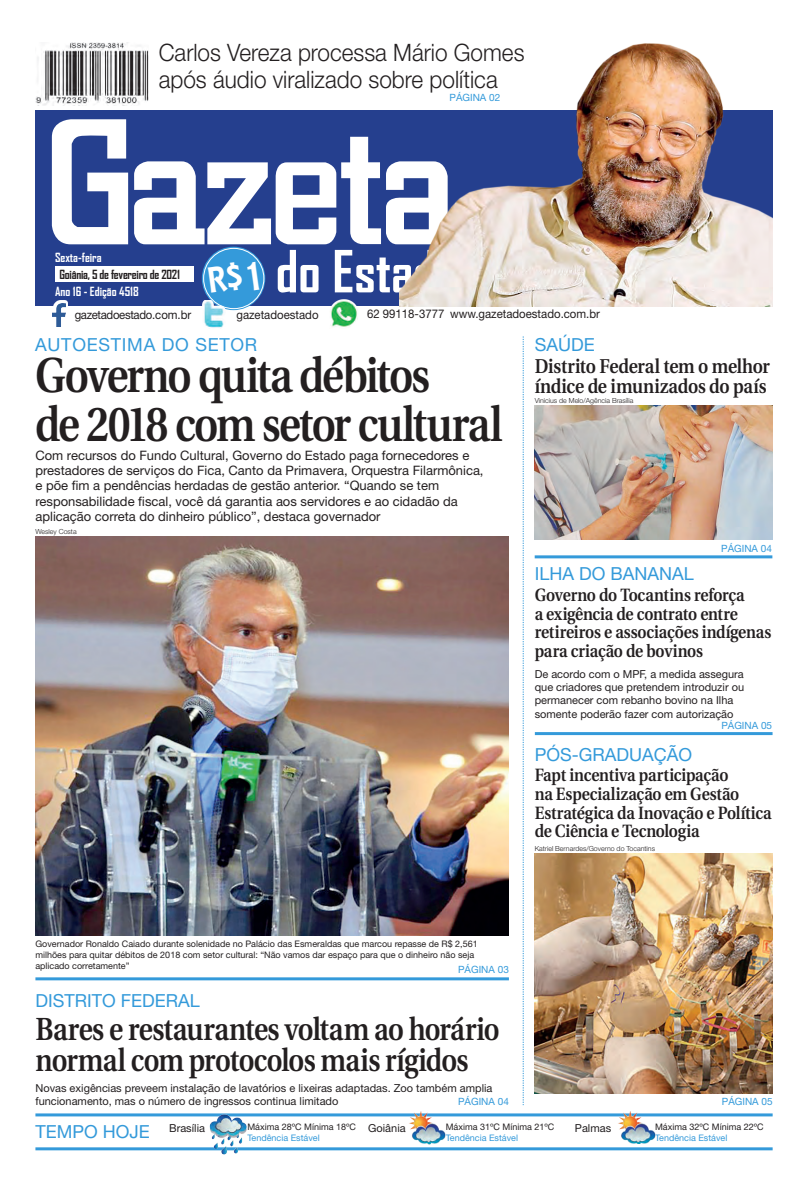
<style>
.page{position:relative;width:808px;height:1191px;background:#fff}
.page>*{position:absolute;margin:0;border:0;box-sizing:border-box;transform-origin:0 0}
.t1{font:700 55.6px "Agency FB";color:#fff}
.Manchete{font:600 48.9px "Utopia";letter-spacing:-.045em;color:#231f20;scale:.85 1}
.Manchete-2{font:600 31.9px/31px "Utopia";letter-spacing:-.025em;color:#231f20;scale:.85 1}
.t2{font:300 24px/27px "Helvetica Neue";color:#231f20;scale:.94 1}
.Manchete-3{font:600 20px/20.8px "Utopia";letter-spacing:-.02em;color:#231f20;scale:.88 1}
.Retranca{font:18px "Helvetica Neue";color:#349ada}
.Retranca-2{font:18px "Helvetica Neue";letter-spacing:.04em;color:#349ada}
.Manchete-4{font:600 17.8px/18.8px "Utopia";letter-spacing:-.01em;color:#231f20;scale:.88 1}
.Legenda{font:13px/15.3px "Helvetica Neue";color:#231f20}
.t3{font:700 12.1px "Agency FB";color:#fff}
.t4{font:700 12.1px "Agency FB";letter-spacing:-.02em;color:#231f20}
.t5{font:12px "Helvetica Neue";color:#231f20;scale:.95 1}
.t6{font:12px "Helvetica Neue";letter-spacing:-.03em;color:#231f20;scale:.95 1}
.Legenda-2{font:11px/13.3px "Helvetica Neue";color:#231f20}
.Retranca-3{font:10px "Helvetica Neue";color:#349ada}
.Legenda-3{font:9px/11.3px "Helvetica Neue";color:#231f20}
.Legenda-4{font:9px "Helvetica Neue";color:#349ada}
.Crédito_Fotógrafo{font:300 7px "Helvetica Neue";color:#231f20}
</style>
<div class="page">
<div style="left:35px;top:110px;width:737px;height:196px;background:#253f8e"></div>
<svg style="left:52px;top:119px;width:76px;height:125px"></svg>
<svg style="left:134px;top:137px;width:266px;height:107px"></svg>
<div style="left:55px;top:266px;width:138px;height:15px;background:#fff"></div>
<svg style="left:55px;top:300px;width:13px;height:27px"></svg>
<img style="left:52px;top:303px;width:13px;height:23px">
<hr style="left:35px;top:1113px;width:738px;height:3px;background:#349ada">
<hr style="left:35px;top:1147px;width:738px;height:3px;background:#349ada">
<img style="left:209px;top:1114px;width:37px;height:40px">
<img style="left:408px;top:1111px;width:38px;height:33px">
<img style="left:617px;top:1111px;width:38px;height:33px">
<svg style="left:523px;top:336px;width:1px;height:769px"></svg>
<svg style="left:202px;top:247px;width:63px;height:63px"></svg>
<div style="left:203px;top:248px;width:61px;height:61px;border:1px solid #fff;border-radius:50%"></div>
<img style="left:35px;top:43px;width:113px;height:63px">
<hr style="left:535px;top:555px;width:237px;height:3px;background:#349ada">
<hr style="left:535px;top:732px;width:237px;height:3px;background:#349ada">
<hr style="left:35px;top:977px;width:474px;height:3px;background:#349ada">
<img style="left:202px;top:300px;width:23px;height:29px">
<img style="left:330px;top:299px;width:28px;height:28px">
<img style="left:400px;top:43px;width:372px;height:263px">
<div style="left:158px;top:42px;width:367px;height:52px;background:#fff"></div>
<div style="left:449px;top:91px;width:52px;height:12px;background:#fff"></div>
<img style="left:35px;top:537px;width:474px;height:398px">
<img style="left:535px;top:405px;width:237px;height:135px">
<img style="left:535px;top:853px;width:238px;height:240px">
<div style="left:208px;top:262px;width:51px;height:31px;background:#349ada"></div>
<p class="t2" style="left:159px;top:39px;width:391px">Carlos Vereza processa Mário Gomes após áudio viralizado sobre política</p>
<p class="Retranca-3" style="left:450px;top:92px;width:52px">PÁGINA 02</p>
<p class="t3" style="left:55px;top:250px;width:48px">Sexta-feira</p>
<p class="t4" style="left:59px;top:267px;width:122px">Goiânia, 5 de fevereiro de 2021</p>
<p class="t3" style="left:55px;top:283px;width:85px">Ano 16 - Edição 4518</p>
<p class="t6" style="left:75px;top:307px;width:124px">gazetadoestado.com.br</p>
<p class="t1" style="left:276px;top:237px;width:184px">do Estado</p>
<p class="t5" style="left:236px;top:308px;width:88px">gazetadoestado</p>
<p class="t5" style="left:367px;top:307px;width:83px">62 99118-3777</p>
<p class="t5" style="left:450px;top:307px;width:159px">www.gazetadoestado.com.br</p>
<p class="Retranca-2" style="left:35px;top:333px;width:223px">AUTOESTIMA DO SETOR</p>
<p class="Manchete" style="left:35px;top:348px;width:466px">Governo quita débitos</p>
<p class="Manchete" style="left:35px;top:396px;width:551px">de 2018 com setor cultural</p>
<p class="Legenda" style="left:35px;top:447px;width:450px">Com recursos do Fundo Cultural, Governo do Estado paga fornecedores e prestadores de serviços do Fica, Canto da Primavera, Orquestra Filarmônica, e põe fim a pendências herdadas de gestão anterior. “Quando se tem responsabilidade fiscal, você dá garantia aos servidores e ao cidadão da aplicação correta do dinheiro público”, destaca governador</p>
<p class="Crédito_Fotógrafo" style="left:35px;top:527px;width:43px">Wesley Costa</p>
<p class="Retranca" style="left:535px;top:333px;width:61px">SAÚDE</p>
<p class="Manchete-3" style="left:535px;top:356px;width:269px">Distrito Federal tem o melhor índice de imunizados do país</p>
<p class="Crédito_Fotógrafo" style="left:535px;top:396px;width:100px">Vinicius de Melo/Agência Brasília</p>
<p class="Retranca-3" style="left:721px;top:542px;width:52px">PÁGINA 04</p>
<p class="Retranca" style="left:535px;top:563px;width:161px">ILHA DO BANANAL</p>
<p class="Manchete-4" style="left:535px;top:585px;width:270px">Governo do Tocantins reforça<br>a exigência de contrato entre retireiros e associações indígenas para criação de bovinos</p>
<p class="Legenda-2" style="left:535px;top:667px;width:211px">De acordo com o MPF, a medida assegura que criadores que pretendem introduzir ou permanecer com rebanho bovino na Ilha somente poderão fazer com autorização</p>
<p class="Retranca-3" style="left:721px;top:719px;width:52px">PÁGINA 05</p>
<p class="Retranca" style="left:535px;top:743px;width:159px">PÓS-GRADUAÇÃO</p>
<p class="Manchete-4" style="left:535px;top:766px;width:271px">Fapt incentiva participação<br>na Especialização em Gestão<br>Estratégica da Inovação e Política de Ciência e Tecnologia</p>
<p class="Crédito_Fotógrafo" style="left:535px;top:844px;width:122px">Katriel Bernardes/Governo do Tocantins</p>
<p class="Legenda-3" style="left:35px;top:938px;width:444px">Governador Ronaldo Caiado durante solenidade no Palácio das Esmeraldas que marcou repasse de R$ 2,561 milhões para quitar débitos de 2018 com setor cultural: “Não vamos dar espaço para que o dinheiro não seja aplicado corretamente”</p>
<p class="Retranca-3" style="left:458px;top:964px;width:52px">PÁGINA 03</p>
<p class="Retranca" style="left:36px;top:989px;width:166px">DISTRITO FEDERAL</p>
<p class="Manchete-2" style="left:36px;top:1013px;width:547px">Bares e restaurantes voltam ao horário normal com protocolos mais rígidos</p>
<p class="Legenda-2" style="left:35px;top:1081px;width:458px">Novas exigências preveem instalação de lavatórios e lixeiras adaptadas. Zoo também amplia funcionamento, mas o número de ingressos continua limitado</p>
<p class="Retranca-3" style="left:458px;top:1095px;width:52px">PÁGINA 04</p>
<p class="Retranca-3" style="left:722px;top:1095px;width:52px">PÁGINA 05</p>
<p class="Retranca" style="left:35px;top:1120px;width:116px">TEMPO HOJE</p>
<p class="Legenda-2" style="left:169px;top:1121px;width:37px">Brasília</p>
<p class="Legenda-3" style="left:247px;top:1121px;width:110px">Máxima 28ºC Mínima 18ºC</p>
<p class="Legenda-2" style="left:368px;top:1121px;width:39px">Goiânia</p>
<p class="Legenda-2" style="left:575px;top:1121px;width:38px">Palmas</p>
<p class="Legenda-4" style="left:247px;top:1132px;width:74px">Tendência Estável</p>
<p class="Legenda-3" style="left:446px;top:1121px;width:110px">Máxima 31ºC Mínima 21ºC</p>
<p class="Legenda-4" style="left:446px;top:1132px;width:74px">Tendência Estável</p>
<p class="Legenda-3" style="left:655px;top:1121px;width:110px">Máxima 32ºC Mínima 22ºC</p>
<p class="Legenda-4" style="left:655px;top:1132px;width:74px">Tendência Estável</p>
</div>
